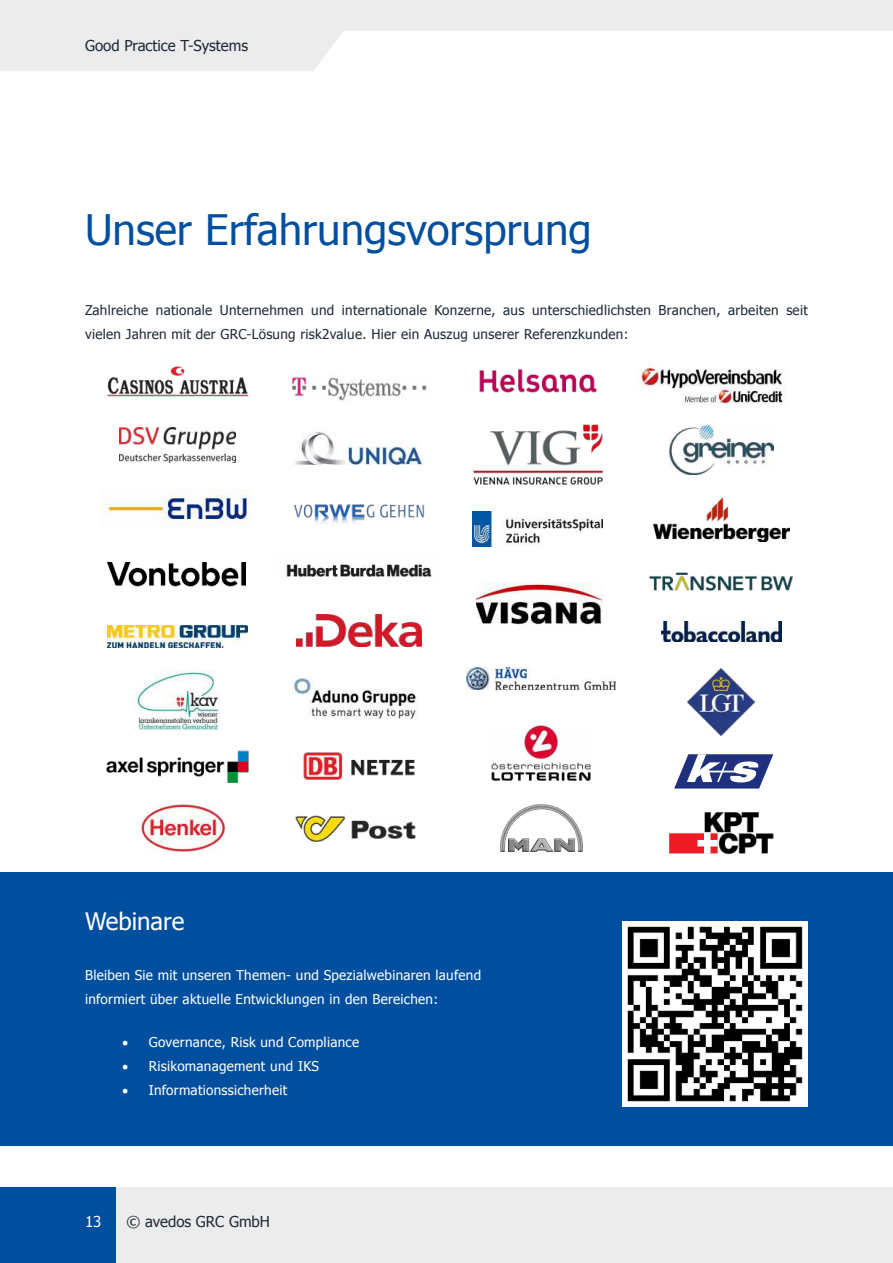
<style>
.page{position:relative;width:893px;height:1263px;background:#fff}
.page>*{position:absolute;margin:0;border:0;box-sizing:border-box;transform-origin:0 0}
.t1{font:42px "Tahoma";color:#004f9e}
.t2{font:24px "Tahoma";color:#fff}
.t3{font:15px "Tahoma";color:#1e2938}
.t4{font:15px "Tahoma";color:#fff}
.t5{font:13.5px/24px "Tahoma";letter-spacing:.02em;color:#fff}
.t6{font:13.5px/24px "Tahoma";letter-spacing:.02em;color:#1e2938}
.s1{font-family:"Minion Pro";font-size:18px}
</style>
<div class="page">
<svg style="left:0;top:0;width:893px;height:71px;fill:#ececec"></svg>
<div style="left:115px;top:1187px;width:778px;height:76px;background:#ececec"></div>
<div style="left:0;top:1187px;width:115px;height:76px;background:#004f9e"></div>
<div style="left:0;top:872px;width:893px;height:273px;background:#004f9e"></div>
<img style="left:623px;top:921px;width:185px;height:186px">
<img style="left:107px;top:366px;width:141px;height:31px">
<img style="left:119px;top:427px;width:117px;height:35px">
<img style="left:636px;top:366px;width:148px;height:39px">
<img style="left:479px;top:369px;width:118px;height:24px">
<img style="left:294px;top:504px;width:131px;height:20px">
<img style="left:473px;top:425px;width:129px;height:59px">
<img style="left:108px;top:562px;width:137px;height:25px">
<img style="left:669px;top:426px;width:104px;height:48px">
<img style="left:100px;top:490px;width:151px;height:35px">
<img style="left:286px;top:564px;width:146px;height:13px">
<img style="left:133px;top:670px;width:87px;height:60px">
<img style="left:688px;top:668px;width:67px;height:67px">
<img style="left:661px;top:621px;width:120px;height:21px">
<img style="left:294px;top:432px;width:130px;height:33px">
<img style="left:108px;top:625px;width:139px;height:23px">
<img style="left:492px;top:726px;width:99px;height:55px">
<img style="left:291px;top:376px;width:136px;height:25px">
<img style="left:650px;top:573px;width:143px;height:18px">
<img style="left:473px;top:511px;width:130px;height:36px">
<img style="left:653px;top:497px;width:136px;height:44px">
<img style="left:467px;top:667px;width:148px;height:23px">
<img style="left:476px;top:583px;width:127px;height:42px">
<img style="left:303px;top:752px;width:112px;height:28px">
<img style="left:297px;top:614px;width:124px;height:32px">
<img style="left:106px;top:750px;width:143px;height:32px">
<img style="left:292px;top:676px;width:125px;height:43px">
<img style="left:500px;top:805px;width:83px;height:46px">
<img style="left:295px;top:816px;width:120px;height:26px">
<img style="left:142px;top:805px;width:82px;height:46px">
<svg style="left:674px;top:754px;width:99px;height:34px"></svg>
<img style="left:669px;top:812px;width:105px;height:43px">
<p class="t3" style="left:85px;top:40px;width:164px">Good Practice T-Systems</p>
<h1 class="t1" style="left:85px;top:201px;width:508px">Unser Erfahrungsvorsprung</h1>
<p class="t6" style="left:85px;top:299px;width:724px">Zahlreiche nationale Unternehmen und internationale Konzerne, aus unterschiedlichsten Branchen, arbeiten seit vielen Jahren mit der GRC-Lösung risk2value. Hier ein Auszug unserer Referenzkunden:</p>
<h2 class="t2" style="left:85px;top:905px;width:101px">Webinare</h2>
<p class="t5" style="left:85px;top:963px;width:398px">Bleiben Sie mit unseren Themen- und Spezialwebinaren laufend informiert über aktuelle Entwicklungen in den Bereichen:</p>
<p class="t5" style="left:122px;top:1031px;width:239px"><span class="s1">•</span> Governance, Risk und Compliance</p>
<p class="t5" style="left:122px;top:1055px;width:199px"><span class="s1">•</span> Risikomanagement und IKS</p>
<p class="t5" style="left:122px;top:1079px;width:167px"><span class="s1">•</span> Informationssicherheit</p>
<p class="t4" style="left:85px;top:1215px;width:18px">13</p>
<p class="t3" style="left:126px;top:1215px;width:145px">© avedos GRC GmbH</p>
</div>
